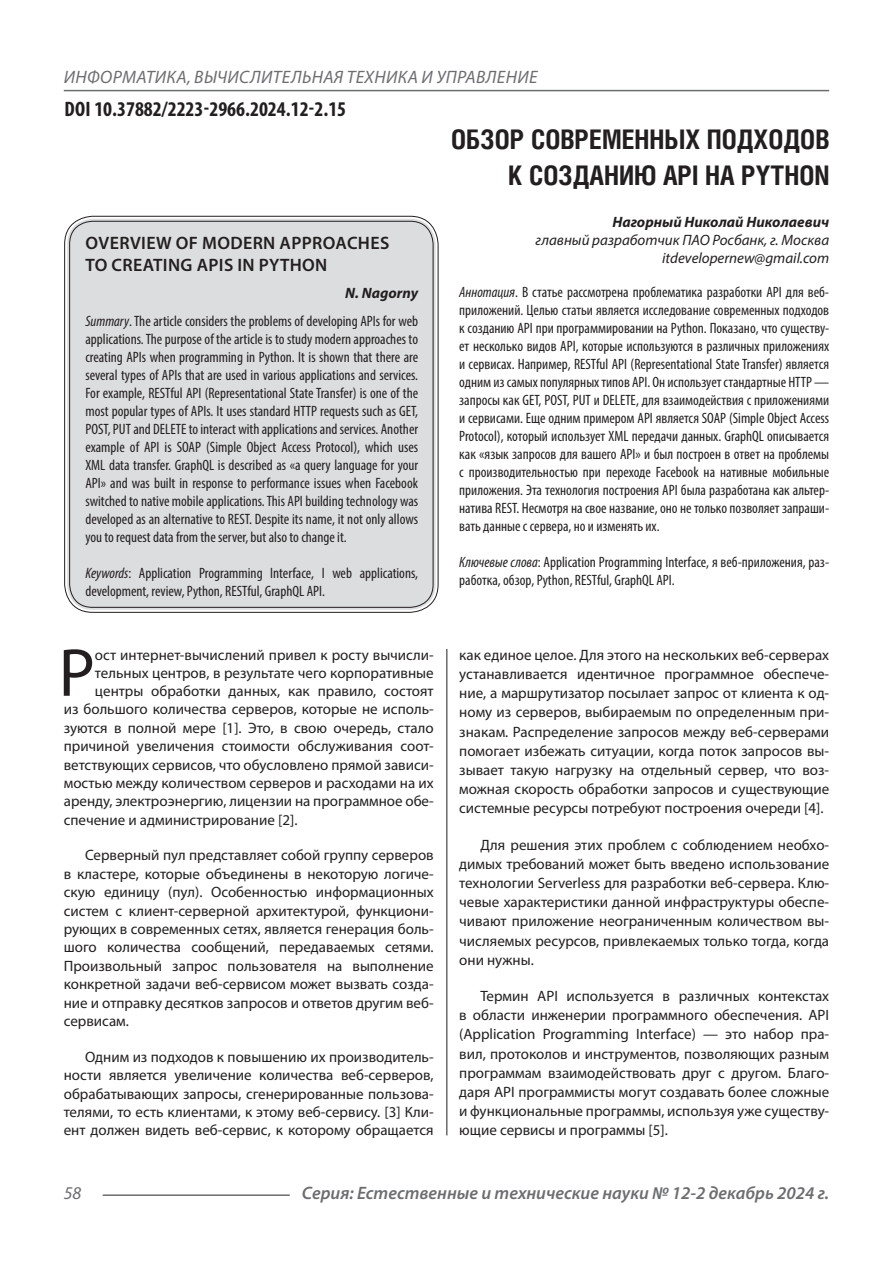
<style>
.page{position:relative;width:893px;height:1263px;background:#fff}
.page>*{position:absolute;margin:0;border:0;box-sizing:border-box;transform-origin:0 0}
.Статья_текст_первый{font:68.4px "Myriad Pro";color:#231f20}
.Статья_название{font:700 27px/36px "Helios Cond C";color:#231f20;text-align:right}
.ДОИ{font:700 condensed 21px "Myriad Pro";color:#231f20}
.t1{font:italic 600 18px "Myriad Pro";color:#6c6d70}
.Статья_название_англ{font:600 18px/21.6px "Myriad Pro";letter-spacing:.02em;color:#231f20}
.t2{font:italic 18px "Myriad Pro";letter-spacing:.02em;color:#6c6d70}
.Статья_текст{font:15px/19.2px "Myriad Pro";color:#231f20;text-align:justify}
.Статья_аннотация_тек{font:condensed 15px/18px "Myriad Pro";color:#231f20;text-align:justify}
.Статья_аннотация_анг{font:condensed 15px/18px "Myriad Pro";color:#231f20;text-align:justify}
.Статья_текст_первый-2{font:15px "Myriad Pro";color:#231f20}
.Статья_автор_инфо{font:italic 15px "Myriad Pro";color:#231f20}
.Статья_автор_инфо-2{font:italic 700 15px "Myriad Pro";color:#231f20}
.Статья_автор_англ{font:italic 700 15px "Myriad Pro";color:#231f20}
.s1{font-style:italic}
</style>
<div class="page">
<hr style="left:446px;top:128px;width:1px;height:1007px;background:#231f20">
<hr style="left:103px;top:1194px;width:187px;height:2px;background:#6c6d70">
<hr style="left:64px;top:90px;width:765px;height:1px;background:#6c6d70">
<div style="left:443px;top:127px;width:11px;height:521px;background:#fff"></div>
<div style="left:67px;top:219px;width:369px;height:391px;background:#dcdddf;border-radius:26px"></div>
<p class="t2" style="left:64px;top:66px;width:475px">ИНФОРМАТИКА, ВЫЧИСЛИТЕЛЬНАЯ ТЕХНИКА И УПРАВЛЕНИЕ</p>
<p class="ДОИ" style="left:64px;top:95px;width:283px">DOI 10.37882/2223-2966.2024.12-2.15</p>
<p class="Статья_название_англ" style="left:86px;top:232px;width:305px">OVERVIEW OF MODERN APPROACHES<br>TO CREATING APIS IN PYTHON</p>
<p class="Статья_автор_англ" style="left:345px;top:283px;width:74px">N. Nagorny</p>
<p class="Статья_аннотация_анг" style="left:85px;top:312px;width:334px"><span class="s1">Summary</span>. The article considers the problems of developing APIs for web applications. The purpose of the article is to study modern approaches to creating APIs when programming in Python. It is shown that there are several types of APIs that are used in various applications and services.<br>For example, RESTful API (Representational State Transfer) is one of the most popular types of APIs. It uses standard HTTP requests such as GET, POST, PUT and DELETE to interact with applications and services. Another example of API is SOAP (Simple Object Access Protocol), which uses XML data transfer. GraphQL is described as «a query language for your API» and was built in response to performance issues when Facebook switched to native mobile applications. This API building technology was developed as an alternative to REST. Despite its name, it not only allows you to request data from the server, but also to change it.</p>
<p class="Статья_аннотация_анг" style="left:85px;top:564px;width:334px"><span class="s1">Keywords</span>: Application Programming Interface, I web applications, development, review, Python, RESTful, GraphQL API.</p>
<p class="Статья_название" style="left:451px;top:121px;width:380px">ОБЗОР СОВРЕМЕННЫХ ПОДХОДОВ<br>К СОЗДАНИЮ API НА PYTHON</p>
<p class="Статья_автор_инфо-2" style="left:612px;top:212px;width:218px">Нагорный Николай Николаевич</p>
<p class="Статья_автор_инфо" style="left:536px;top:231px;width:295px">главный разработчик ПАО Росбанк, г. Москва</p>
<p class="Статья_автор_инфо" style="left:662px;top:249px;width:168px">itdevelopernew@gmail.com</p>
<p class="Статья_аннотация_тек" style="left:459px;top:283px;width:371px"><span class="s1">Аннотация</span>. В статье рассмотрена проблематика разработки API для веб&shy;приложений. Целью статьи является исследование современных подходов к созданию API при программировании на Python. Показано, что существу&shy;ет несколько видов API, которые используются в различных приложениях и сервисах. Например, RESTful API (Representational State Transfer) является одним из самых популярных типов API. Он использует стандартные HTTP — запросы как GET, POST, PUT и DELETE, для взаимодействия с приложениями и сервисами. Еще одним примером API является SOAP (Simple Object Access Protocol), который использует XML передачи данных. GraphQL описывается как «язык запросов для вашего API» и был построен в ответ на проблемы с производительностью при переходе Facebook на нативные мобильные приложения. Эта технология построения API была разработана как альтер&shy;натива REST. Несмотря на свое название, оно не только позволяет запраши&shy;вать данные с сервера, но и изменять их.</p>
<p class="Статья_аннотация_тек" style="left:459px;top:553px;width:371px"><span class="s1">Ключевые слова</span>: Application Programming Interface, я веб-приложения, раз&shy;работка, обзор, Python, RESTful, GraphQL API.</p>
<p class="Статья_текст_первый" style="left:59px;top:631px;width:38px">Р</p>
<p class="Статья_текст_первый-2" style="left:95px;top:645px;width:340px">ост интернет-вычислений привел к росту вычисли-</p>
<p class="Статья_текст_первый-2" style="left:95px;top:663px;width:340px">тельных центров, в результате чего корпоративные</p>
<p class="Статья_текст_первый-2" style="left:95px;top:681px;width:340px">центры обработки данных, как правило, состоят</p>
<p class="Статья_текст_первый-2" style="left:64px;top:700px;width:371px">из большого количества серверов, которые не исполь-</p>
<p class="Статья_текст_первый-2" style="left:64px;top:718px;width:371px">зуются в полной мере [1]. Это, в свою очередь, стало</p>
<p class="Статья_текст_первый-2" style="left:64px;top:737px;width:371px">причиной увеличения стоимости обслуживания соот-</p>
<p class="Статья_текст_первый-2" style="left:64px;top:755px;width:371px">ветствующих сервисов, что обусловлено прямой зависи-</p>
<p class="Статья_текст_первый-2" style="left:64px;top:774px;width:371px">мостью между количеством серверов и расходами на их</p>
<p class="Статья_текст_первый-2" style="left:64px;top:792px;width:371px">аренду, электроэнергию, лицензии на программное обе-</p>
<p class="Статья_текст_первый-2" style="left:64px;top:810px;width:235px">спечение и администрирование [2].</p>
<p class="Статья_текст" style="left:64px;top:846px;width:371px;line-height:18.5px;text-indent:21px">Серверный пул представляет собой группу серверов в кластере, которые объединены в некоторую логиче&shy;скую единицу (пул). Особенностью информационных систем с клиент-серверной архитектурой, функциони&shy;рующих в современных сетях, является генерация боль&shy;шого количества сообщений, передаваемых сетями.<br>Произвольный запрос пользователя на выполнение конкретной задачи веб-сервисом может вызвать созда&shy;ние и отправку десятков запросов и ответов другим веб&shy;сервисам.</p>
<p class="Статья_текст" style="left:64px;top:1047px;width:371px;line-height:18.5px;text-indent:21px">Одним из подходов к повышению их производитель&shy;ности является увеличение количества веб-серверов, обрабатывающих запросы, сгенерированные пользова&shy;телями, то есть клиентами, к этому веб-сервису. [3] Кли&shy;ент должен видеть веб-сервис, к которому обращается</p>
<p class="Статья_текст" style="left:459px;top:645px;width:371px">как единое целое. Для этого на нескольких веб-серверах устанавливается идентичное программное обеспече&shy;ние, а маршрутизатор посылает запрос от клиента к од&shy;ному из серверов, выбираемым по определенным при&shy;знакам. Распределение запросов между веб-серверами помогает избежать ситуации, когда поток запросов вы&shy;зывает такую нагрузку на отдельный сервер, что воз&shy;можная скорость обработки запросов и существующие системные ресурсы потребуют построения очереди [4].</p>
<p class="Статья_текст" style="left:459px;top:835px;width:371px;text-indent:21px">Для решения этих проблем с соблюдением необхо&shy;димых требований может быть введено использование технологии Serverless для разработки веб-сервера. Клю&shy;чевые характеристики данной инфраструктуры обеспе&shy;чивают приложение неограниченным количеством вы&shy;числяемых ресурсов, привлекаемых только тогда, когда они нужны.</p>
<p class="Статья_текст" style="left:459px;top:986px;width:371px;text-indent:21px">Термин API используется в различных контекстах в области инженерии программного обеспечения. API (Application Programming Interface) — это набор пра&shy;вил, протоколов и инструментов, позволяющих разным программам взаимодействовать друг с другом. Благо&shy;даря API программисты могут создавать более сложные и функциональные программы, используя уже существу&shy;ющие сервисы и программы [5].</p>
<p class="t2" style="left:64px;top:1182px;width:19px">58</p>
<p class="t1" style="left:302px;top:1182px;width:529px">Серия: Естественные и технические науки № 12-2 декабрь 2024 г.</p>
</div>
